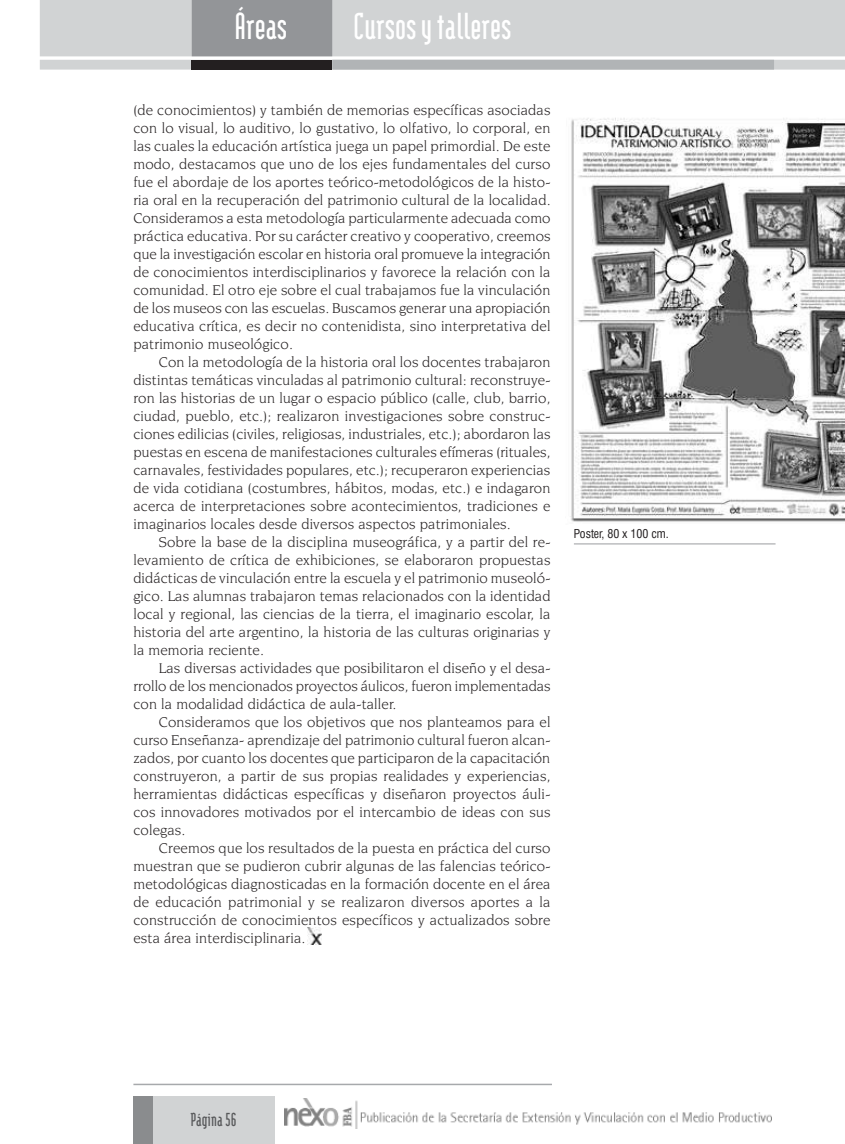
<style>
.page{position:relative;width:845px;height:1144px;background:#fff}
.page>*{position:absolute;margin:0;border:0;box-sizing:border-box;transform-origin:0 0}
.t1{font:700 45px "Modula";color:#fff}
.t2{font:700 22.5px "Modula";color:#58595b}
.t3{font:15px/18px "Novarese IT Cby BT";letter-spacing:.01em;color:#231f20;text-align:justify}
.t4{font:condensed 12px "Swiss 721 BT";color:#231f20}
</style>
<div class="page">
<svg style="left:40px;top:0;width:804px;height:70px;background:#c9cbcc"></svg>
<div style="left:192px;top:60px;width:140px;height:10px;background:#231f20"></div>
<div style="left:333px;top:61px;width:440px;height:8px;background:#b1b4b6"></div>
<div style="left:332px;top:60px;width:441px;height:10px;border:2px solid #b1b4b6"></div>
<img style="left:284px;top:1099px;width:487px;height:30px">
<div style="left:133px;top:1096px;width:141px;height:48px;background:#d1d3d4"></div>
<hr style="left:133px;top:1084px;width:418px;height:1px;background:#a7a9ac">
<div style="left:133px;top:1096px;width:19px;height:48px;background:#8a8c8e"></div>
<img style="left:570px;top:118px;width:274px;height:404px">
<hr style="left:573px;top:543px;width:202px;height:2px;background:#bcbdbf">
<img style="left:307px;top:928px;width:14px;height:17px">
<h1 class="t1" style="left:234px;top:5px;width:54px">Áreas</h1>
<h1 class="t1" style="left:353px;top:5px;width:159px">Cursos y talleres</h1>
<p class="t3" style="left:133px;top:101px;width:418px">(de conocimientos) y también de memorias específicas asociadas con lo visual, lo auditivo, lo gustativo, lo olfativo, lo corporal, en las cuales la educación artística juega un papel primordial. De este modo, destacamos que uno de los ejes fundamentales del curso fue el abordaje de los aportes teórico-metodológicos de la histo&shy;ria oral en la recuperación del patrimonio cultural de la localidad.<br>Consideramos a esta metodología particularmente adecuada como práctica educativa. Por su carácter creativo y cooperativo, creemos que la investigación escolar en historia oral promueve la integración de conocimientos interdisciplinarios y favorece la relación con la comunidad. El otro eje sobre el cual trabajamos fue la vinculación de los museos con las escuelas. Buscamos generar una apropiación educativa crítica, es decir no contenidista, sino interpretativa del patrimonio museológico.</p>
<p class="t3" style="left:133px;top:353px;width:418px;text-indent:26px">Con la metodología de la historia oral los docentes trabajaron distintas temáticas vinculadas al patrimonio cultural: reconstruye&shy;ron las historias de un lugar o espacio público (calle, club, barrio, ciudad, pueblo, etc.); realizaron investigaciones sobre construc&shy;ciones edilicias (civiles, religiosas, industriales, etc.); abordaron las puestas en escena de manifestaciones culturales efímeras (rituales, carnavales, festividades populares, etc.); recuperaron experiencias de vida cotidiana (costumbres, hábitos, modas, etc.) e indagaron acerca de interpretaciones sobre acontecimientos, tradiciones e imaginarios locales desde diversos aspectos patrimoniales.</p>
<p class="t3" style="left:133px;top:533px;width:418px;text-indent:26px">Sobre la base de la disciplina museográfica, y a partir del re&shy;levamiento de crítica de exhibiciones, se elaboraron propuestas didácticas de vinculación entre la escuela y el patrimonio museoló&shy;gico. Las alumnas trabajaron temas relacionados con la identidad local y regional, las ciencias de la tierra, el imaginario escolar, la historia del arte argentino, la historia de las culturas originarias y la memoria reciente.</p>
<p class="t3" style="left:133px;top:659px;width:418px;text-indent:26px">Las diversas actividades que posibilitaron el diseño y el desa&shy;rrollo de los mencionados proyectos áulicos, fueron implementadas con la modalidad didáctica de aula-taller.</p>
<p class="t3" style="left:133px;top:713px;width:418px;text-indent:26px">Consideramos que los objetivos que nos planteamos para el curso Enseñanza- aprendizaje del patrimonio cultural fueron alcan&shy;zados, por cuanto los docentes que participaron de la capacitación construyeron, a partir de sus propias realidades y experiencias, herramientas didácticas específicas y diseñaron proyectos áuli&shy;cos innovadores motivados por el intercambio de ideas con sus colegas.</p>
<p class="t3" style="left:133px;top:839px;width:418px;text-indent:26px">Creemos que los resultados de la puesta en práctica del curso muestran que se pudieron cubrir algunas de las falencias teórico&shy;metodológicas diagnosticadas en la formación docente en el área de educación patrimonial y se realizaron diversos aportes a la construcción de conocimientos específicos y actualizados sobre esta área interdisciplinaria.</p>
<p class="t4" style="left:573px;top:526px;width:96px">Poster, 80 x 100 cm.</p>
<h2 class="t2" style="left:190px;top:1109px;width:47px">Página 56</h2>
</div>
